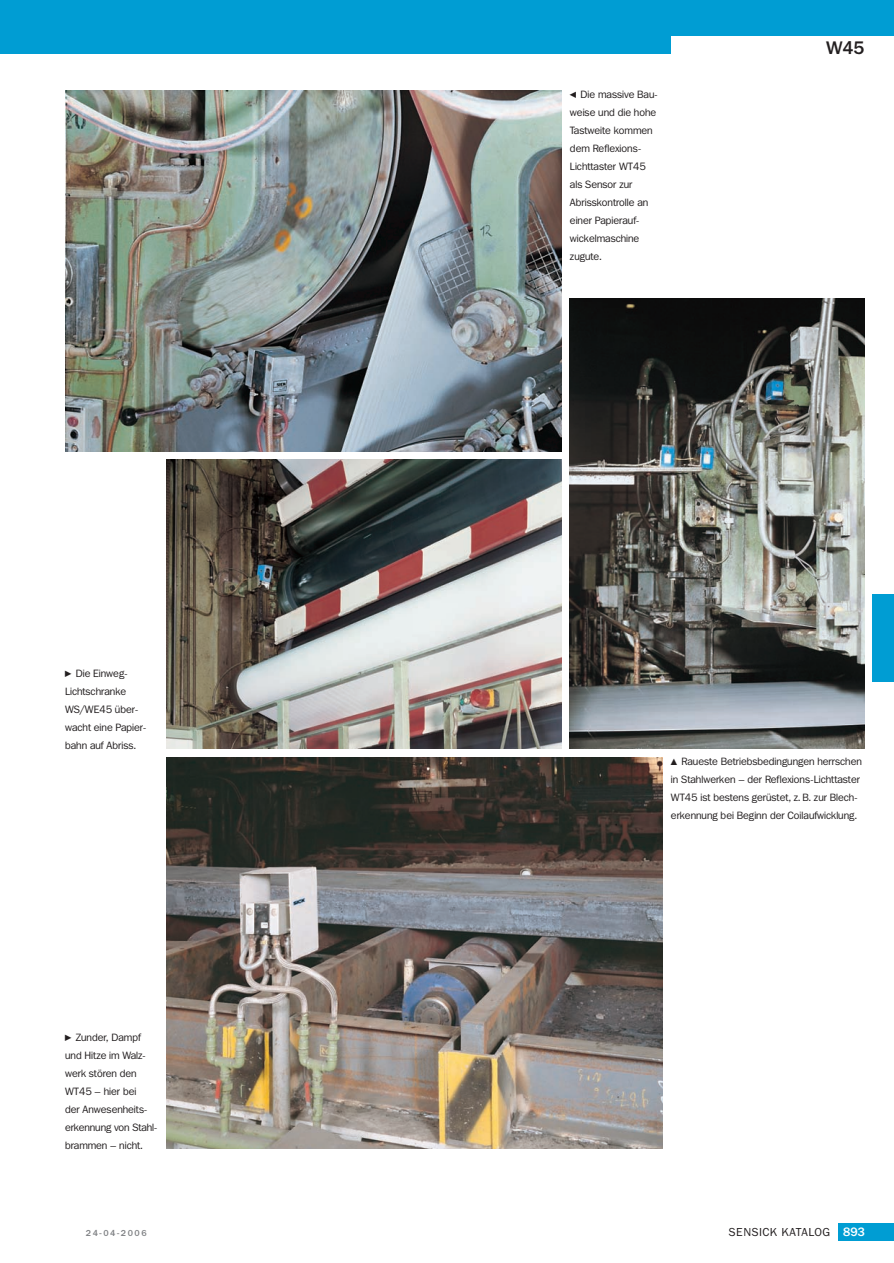
<style>
.page{position:relative;width:894px;height:1263px;background:#fff}
.page>*{position:absolute;margin:0;border:0;box-sizing:border-box;transform-origin:0 0}
.t1{font:500 18px "Franklin ITCBQ";color:#231f20}
.t2{font:12px "SICK Franklin";letter-spacing:.04em;color:#231f20}
.t3{font:10.5px/18px "Franklin ITCBQ";color:#231f20}
.t4{font:500 9px "SICK Franklin";letter-spacing:.175em;color:#808285}
.s1{font-family:"Spe Num Mat";font-size:9px}
.s2{font-family:"Franklin ITCBQ";font-weight:500;color:#fff}
</style>
<div class="page">
<img style="left:0;top:0;width:894px;height:1241px">
<p class="t3" style="left:65px;top:666px;width:83px"><span class="s1">N</span> Die Einweg-<br>Lichtschranke<br>WS/WE45 über&shy;wacht eine Papier&shy;bahn auf Abriss.</p>
<p class="t3" style="left:65px;top:1029px;width:94px"><span class="s1">N</span> Zunder, Dampf und Hitze im Walz&shy;werk stören den<br>WT45 – hier bei<br>der Anwesenheits&shy;erkennung von Stahl&shy;brammen – nicht.</p>
<p class="t3" style="left:570px;top:87px;width:89px"><span class="s1">M</span> Die massive Bau&shy;weise und die hohe<br>Tastweite kommen dem Reflexions-<br>Lichttaster WT45 als Sensor zur<br>Abrisskontrolle an einer Papierauf&shy;wickelmaschine zugute.</p>
<h1 class="t1" style="left:826px;top:41px;width:40px">W45</h1>
<p class="t3" style="left:671px;top:753px;width:192px"><span class="s1">V</span> Raueste Betriebsbedingungen herrschen in Stahlwerken – der Reflexions-Lichttaster WT45 ist bestens gerüstet, z. B. zur Blech&shy;erkennung bei Beginn der Coilaufwicklung.</p>
<p class="t4" style="left:86px;top:1230px;width:62px">24-04-2006</p>
<p class="t2" style="left:729px;top:1228px;width:137px">SENSICK KATALOG <span class="s2">893</span></p>
</div>
